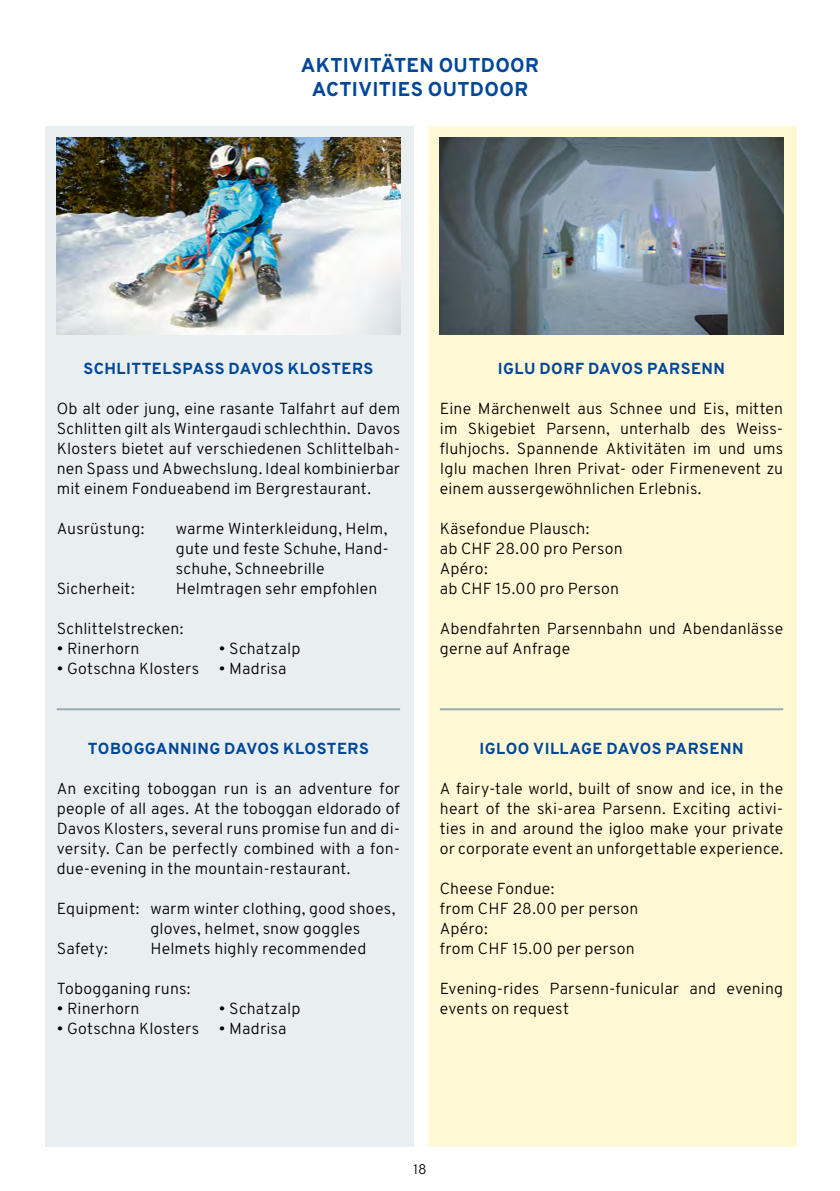
<style>
.page{position:relative;width:840px;height:1191px;background:#fff}
.page>*{position:absolute;margin:0;border:0;box-sizing:border-box;transform-origin:0 0}
.t1{font:800 20px/24px "Overpass";letter-spacing:.02em;color:#004798;text-align:center}
.t2{font:300 16px/20px "Overpass";letter-spacing:.01em;color:#000;text-align:justify}
.t3{font:800 16px "Overpass";letter-spacing:.025em;color:#004798}
.t4{font:300 14px "Overpass";color:#000}
</style>
<div class="page">
<div style="left:45px;top:126px;width:369px;height:1021px;background:#e9eef0"></div>
<div style="left:428px;top:126px;width:369px;height:1021px;background:#fff8d5"></div>
<hr style="left:57px;top:708px;width:343px;height:2px;background:#99aab1">
<hr style="left:439px;top:708px;width:343px;height:2px;background:#99aab1">
<img style="left:57px;top:138px;width:343px;height:197px">
<img style="left:439px;top:138px;width:343px;height:197px">
<p class="t1" style="left:300px;top:53px;width:240px">AKTIVITÄTEN OUTDOOR<br>ACTIVITIES OUTDOOR</p>
<p class="t3" style="left:83px;top:358px;width:291px">SCHLITTELSPASS DAVOS KLOSTERS</p>
<p class="t2" style="left:57px;top:398px;width:345px">Ob alt oder jung, eine rasante Talfahrt auf dem Schlitten gilt als Wintergaudi schlechthin. Davos Klosters bietet auf verschiedenen Schlittelbah&shy;nen Spass und Abwechslung. Ideal kombinierbar mit einem Fondueabend im Bergrestaurant.</p>
<p class="t2" style="left:57px;top:518px;width:89px">Ausrüstung:</p>
<p class="t2" style="left:176px;top:518px;width:214px">warme Winterkleidung, Helm, gute und feste Schuhe, Hand&shy;schuhe, Schneebrille</p>
<p class="t2" style="left:57px;top:578px;width:79px">Sicherheit:</p>
<p class="t2" style="left:176px;top:578px;width:203px">Helmtragen sehr empfohlen</p>
<p class="t2" style="left:57px;top:618px;width:128px">Schlittelstrecken:</p>
<p class="t2" style="left:57px;top:638px;width:84px">• Rinerhorn</p>
<p class="t2" style="left:219px;top:638px;width:83px">• Schatzalp</p>
<p class="t2" style="left:57px;top:658px;width:231px">• Gotschna Klosters • Madrisa</p>
<p class="t3" style="left:88px;top:738px;width:282px">TOBOGGANNING DAVOS KLOSTERS</p>
<p class="t2" style="left:57px;top:778px;width:345px">An exciting toboggan run is an adventure for people of all ages. At the toboggan eldorado of Davos Klosters, several runs promise fun and di&shy;versity. Can be perfectly combined with a fon&shy;due-evening in the mountain-restaurant.</p>
<p class="t2" style="left:57px;top:898px;width:340px">Equipment: warm winter clothing, good shoes,</p>
<p class="t2" style="left:150px;top:918px;width:211px">gloves, helmet, snow goggles</p>
<p class="t2" style="left:57px;top:938px;width:53px">Safety:</p>
<p class="t2" style="left:150px;top:938px;width:217px">Helmets highly recommended</p>
<p class="t2" style="left:57px;top:978px;width:135px">Tobogganing runs:</p>
<p class="t2" style="left:57px;top:998px;width:84px">• Rinerhorn</p>
<p class="t2" style="left:219px;top:998px;width:83px">• Schatzalp</p>
<p class="t2" style="left:57px;top:1018px;width:231px">• Gotschna Klosters • Madrisa</p>
<p class="t3" style="left:497px;top:358px;width:228px">IGLU DORF DAVOS PARSENN</p>
<p class="t2" style="left:439px;top:398px;width:345px">Eine Märchenwelt aus Schnee und Eis, mitten im Skigebiet Parsenn, unterhalb des Weiss&shy;fluhjochs. Spannende Aktivitäten im und ums Iglu machen Ihren Privat- oder Firmenevent zu einem aussergewöhnlichen Erlebnis.</p>
<p class="t2" style="left:439px;top:518px;width:184px;text-align:left">Käsefondue Plausch:<br>ab CHF 28.00 pro Person<br>Apéro:<br>ab CHF 15.00 pro Person</p>
<p class="t2" style="left:439px;top:618px;width:344px">Abendfahrten Parsennbahn und Abendanlässe gerne auf Anfrage</p>
<p class="t3" style="left:479px;top:738px;width:265px">IGLOO VILLAGE DAVOS PARSENN</p>
<p class="t2" style="left:439px;top:778px;width:344px">A fairy-tale world, built of snow and ice, in the heart of the ski-area Parsenn. Exciting activi&shy;ties in and around the igloo make your private or corporate event an unforgettable experience.</p>
<p class="t2" style="left:439px;top:878px;width:200px;text-align:left">Cheese Fondue:<br>from CHF 28.00 per person<br>Apéro:<br>from CHF 15.00 per person</p>
<p class="t2" style="left:439px;top:978px;width:344px">Evening-rides Parsenn-funicular and evening events on request</p>
<p class="t4" style="left:413px;top:1160px;width:15px">18</p>
</div>
